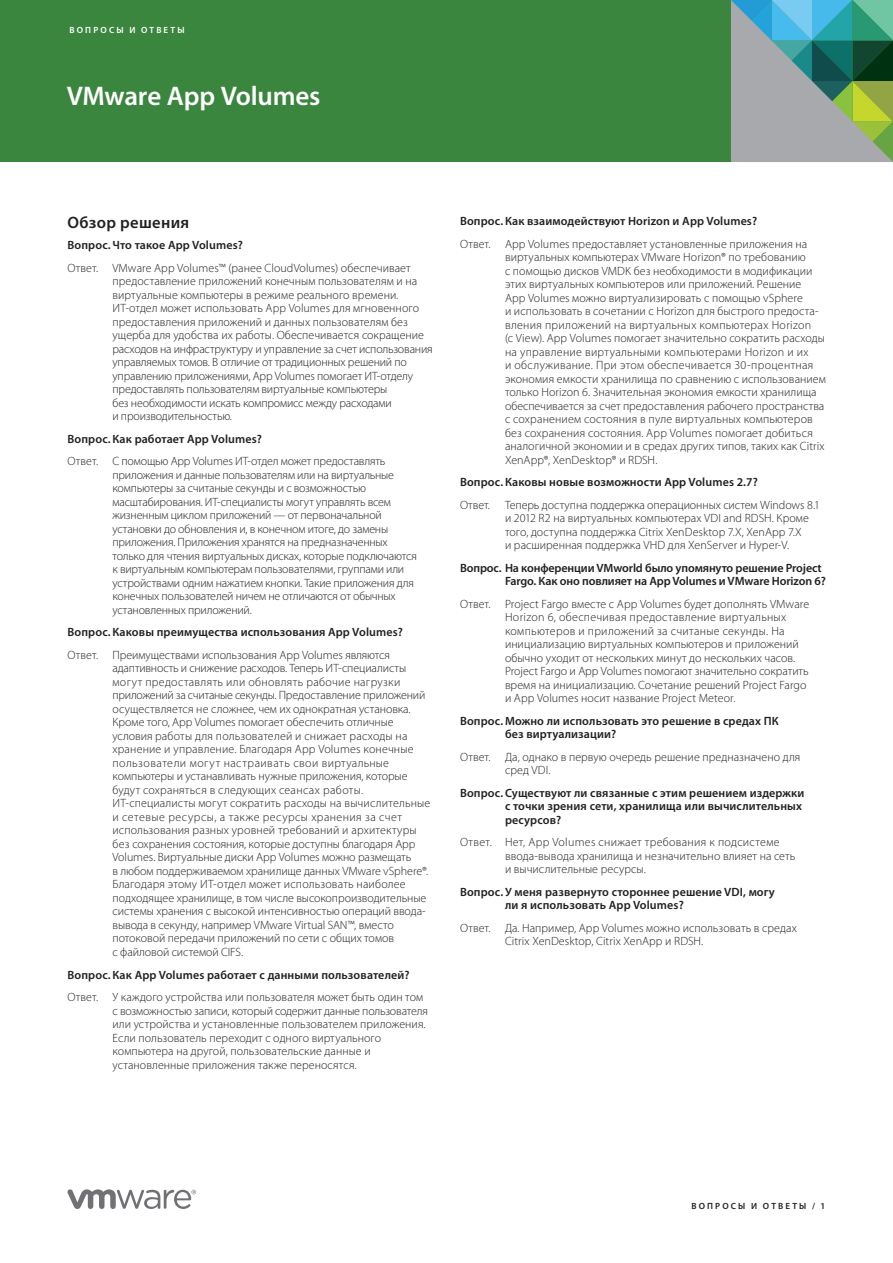
<style>
.page{position:relative;width:893px;height:1263px;background:#fff}
.page>*{position:absolute;margin:0;border:0;box-sizing:border-box;transform-origin:0 0}
._1a_Main_Title{font:600 27px "Myriad Pro";letter-spacing:-.01em;color:#fff}
._4a_Subhead_1{font:600 16.5px "Myriad Pro";letter-spacing:.02em;color:#231f20}
._5a_Body_Answer{font:300 12px/13.5px "Myriad Pro";color:#231f20}
._4b_Subhead_2_Questi{font:600 12px/13.5px "Myriad Pro";letter-spacing:.01em;color:#231f20}
._4b_Subhead_2_Questi-2{font:600 12px/13.5px "Myriad Pro";letter-spacing:-.01em;color:#231f20}
.Folio{font:600 9px "Myriad Pro";letter-spacing:.235em;color:#231f20}
.Document_Type{font:600 9px "Myriad Pro";letter-spacing:.235em;color:#fff}
</style>
<div class="page">
<div style="left:0;top:0;width:893px;height:162px;background:#3b863f"></div>
<svg style="left:731px;top:0;width:162px;height:162px;background:#78a097"></svg>
<svg style="left:68px;top:1189px;width:128px;height:20px"></svg>
<p class="Document_Type" style="left:70px;top:25px;width:117px">ВОПРОСЫ И ОТВЕТЫ</p>
<p class="_1a_Main_Title" style="left:67px;top:78px;width:255px">VMware App Volumes</p>
<p class="_4a_Subhead_1" style="left:68px;top:212px;width:123px">Обзор решения</p>
<p class="_4b_Subhead_2_Questi" style="left:68px;top:238px;width:177px">Вопрос.Что такое App Volumes?</p>
<p class="_5a_Body_Answer" style="left:112px;top:261px;width:322px;text-indent:-45px">Ответ. VMware App Volumes™ (ранее CloudVolumes) обеспечивает предоставление приложений конечным пользователям и на виртуальные компьютеры в режиме реального времени.<br>ИТ-отдел может использовать App Volumes для мгновенного предоставления приложений и данных пользователям без ущерба для удобства их работы. Обеспечивается сокращение расходов на инфраструктуру и управление за счет использования управляемых томов. В отличие от традиционных решений по управлению приложениями, App Volumes помогает ИТ-отделу предоставлять пользователям виртуальные компьютеры<br>без необходимости искать компромисс между расходами<br>и производительностью.</p>
<p class="_4b_Subhead_2_Questi" style="left:68px;top:432px;width:196px">Вопрос. Как работает App Volumes?</p>
<p class="_5a_Body_Answer" style="left:112px;top:455px;width:306px;text-indent:-45px">Ответ. С помощью App Volumes ИТ-отдел может предоставлять приложения и данные пользователям или на виртуальные компьютеры за считаные секунды и с возможностью масштабирования. ИТ-специалисты могут управлять всем жизненным циклом приложений — от первоначальной установки до обновления и, в конечном итоге, до замены приложения. Приложения хранятся на предназначенных только для чтения виртуальных дисках, которые подключаются к виртуальным компьютерам пользователями, группами или устройствами одним нажатием кнопки. Такие приложения для конечных пользователей ничем не отличаются от обычных установленных приложений.</p>
<p class="_4b_Subhead_2_Questi" style="left:68px;top:625px;width:337px">Вопрос. Каковы преимущества использования App Volumes?</p>
<p class="_5a_Body_Answer" style="left:112px;top:648px;width:319px;text-indent:-45px">Ответ. Преимуществами использования App Volumes являются адаптивность и снижение расходов. Теперь ИТ-специалисты могут предоставлять или обновлять рабочие нагрузки приложений за считаные секунды. Предоставление приложений осуществляется не сложнее, чем их однократная установка.<br>Кроме того, App Volumes помогает обеспечить отличные условия работы для пользователей и снижает расходы на хранение и управление. Благодаря App Volumes конечные пользователи могут настраивать свои виртуальные компьютеры и устанавливать нужные приложения, которые будут сохраняться в следующих сеансах работы.<br>ИТ-специалисты могут сократить расходы на вычислительные и сетевые ресурсы, а также ресурсы хранения за счет использования разных уровней требований и архитектуры без сохранения состояния, которые доступны благодаря App Volumes. Виртуальные диски App Volumes можно размещать<br>в любом поддерживаемом хранилище данных VMware vSphere®.<br>Благодаря этому ИТ-отдел может использовать наиболее подходящее хранилище, в том числе высокопроизводительные системы хранения с высокой интенсивностью операций ввода&shy;вывода в секунду, например VMware Virtual SAN™, вместо потоковой передачи приложений по сети с общих томов<br>с файловой системой CIFS.</p>
<p class="_4b_Subhead_2_Questi" style="left:68px;top:967px;width:344px">Вопрос. Как App Volumes работает с данными пользователей?</p>
<p class="_5a_Body_Answer" style="left:112px;top:990px;width:317px;text-indent:-45px">Ответ. У каждого устройства или пользователя может быть один том с возможностью записи, который содержит данные пользователя или устройства и установленные пользователем приложения.<br>Если пользователь переходит с одного виртуального компьютера на другой, пользовательские данные и установленные приложения также переносятся.</p>
<p class="_4b_Subhead_2_Questi" style="left:460px;top:214px;width:299px">Вопрос. Как взаимодействуют Horizon и App Volumes?</p>
<p class="_5a_Body_Answer" style="left:505px;top:237px;width:322px;text-indent:-45px">Ответ. App Volumes предоставляет установленные приложения на виртуальных компьютерах VMware Horizon® по требованию<br>с помощью дисков VMDK без необходимости в модификации этих виртуальных компьютеров или приложений. Решение<br>App Volumes можно виртуализировать с помощью vSphere<br>и использовать в сочетании с Horizon для быстрого предоста&shy;вления приложений на виртуальных компьютерах Horizon<br>(с View). App Volumes помогает значительно сократить расходы на управление виртуальными компьютерами Horizon и их<br>и обслуживание. При этом обеспечивается 30-процентная экономия емкости хранилища по сравнению с использованием только Horizon 6. Значительная экономия емкости хранилища обеспечивается за счет предоставления рабочего пространства с сохранением состояния в пуле виртуальных компьютеров без сохранения состояния. App Volumes помогает добиться аналогичной экономии и в средах других типов, таких как Citrix XenApp®, XenDesktop® и RDSH.</p>
<p class="_4b_Subhead_2_Questi" style="left:460px;top:475px;width:299px">Вопрос. Каковы новые возможности App Volumes 2.7?</p>
<p class="_5a_Body_Answer" style="left:505px;top:498px;width:317px;text-indent:-45px">Ответ. Теперь доступна поддержка операционных систем Windows 8.1 и 2012 R2 на виртуальных компьютерах VDI and RDSH. Кроме того, доступна поддержка Citrix XenDesktop 7.X, XenApp 7.X<br>и расширенная поддержка VHD для XenServer и Hyper-V.</p>
<p class="_4b_Subhead_2_Questi-2" style="left:505px;top:560px;width:322px;text-indent:-45px">Вопрос. На конференции VMworld было упомянуто решение Project<br>Fargo. Как оно повлияет на App Volumes и VMware Horizon 6?</p>
<p class="_5a_Body_Answer" style="left:505px;top:597px;width:306px;text-indent:-45px">Ответ. Project Fargo вместе с App Volumes будет дополнять VMware Horizon 6, обеспечивая предоставление виртуальных компьютеров и приложений за считаные секунды. На инициализацию виртуальных компьютеров и приложений обычно уходит от нескольких минут до нескольких часов.<br>Project Fargo и App Volumes помогают значительно сократить время на инициализацию. Сочетание решений Project Fargo и App Volumes носит название Project Meteor.</p>
<p class="_4b_Subhead_2_Questi" style="left:505px;top:713px;width:275px;text-indent:-45px">Вопрос. Можно ли использовать это решение в средах ПК без виртуализации?</p>
<p class="_5a_Body_Answer" style="left:505px;top:750px;width:297px;text-indent:-45px">Ответ. Да, однако в первую очередь решение предназначено для сред VDI.</p>
<p class="_4b_Subhead_2_Questi" style="left:505px;top:785px;width:301px;text-indent:-45px">Вопрос. Существуют ли связанные с этим решением издержки с точки зрения сети, хранилища или вычислительных ресурсов?</p>
<p class="_5a_Body_Answer" style="left:505px;top:835px;width:292px;text-indent:-45px">Ответ. Нет, App Volumes снижает требования к подсистеме ввода‑вывода хранилища и незначительно влияет на сеть и вычислительные ресурсы.</p>
<p class="_4b_Subhead_2_Questi" style="left:505px;top:884px;width:271px;text-indent:-45px">Вопрос. У меня развернуто стороннее решение VDI, могу ли я использовать App Volumes?</p>
<p class="_5a_Body_Answer" style="left:505px;top:921px;width:293px;text-indent:-45px">Ответ. Да. Например, App Volumes можно использовать в средах<br>Citrix XenDesktop, Citrix XenApp и RDSH.</p>
<p class="Folio" style="left:691px;top:1200px;width:135px">ВОПРОСЫ И ОТВЕТЫ / 1</p>
</div>
